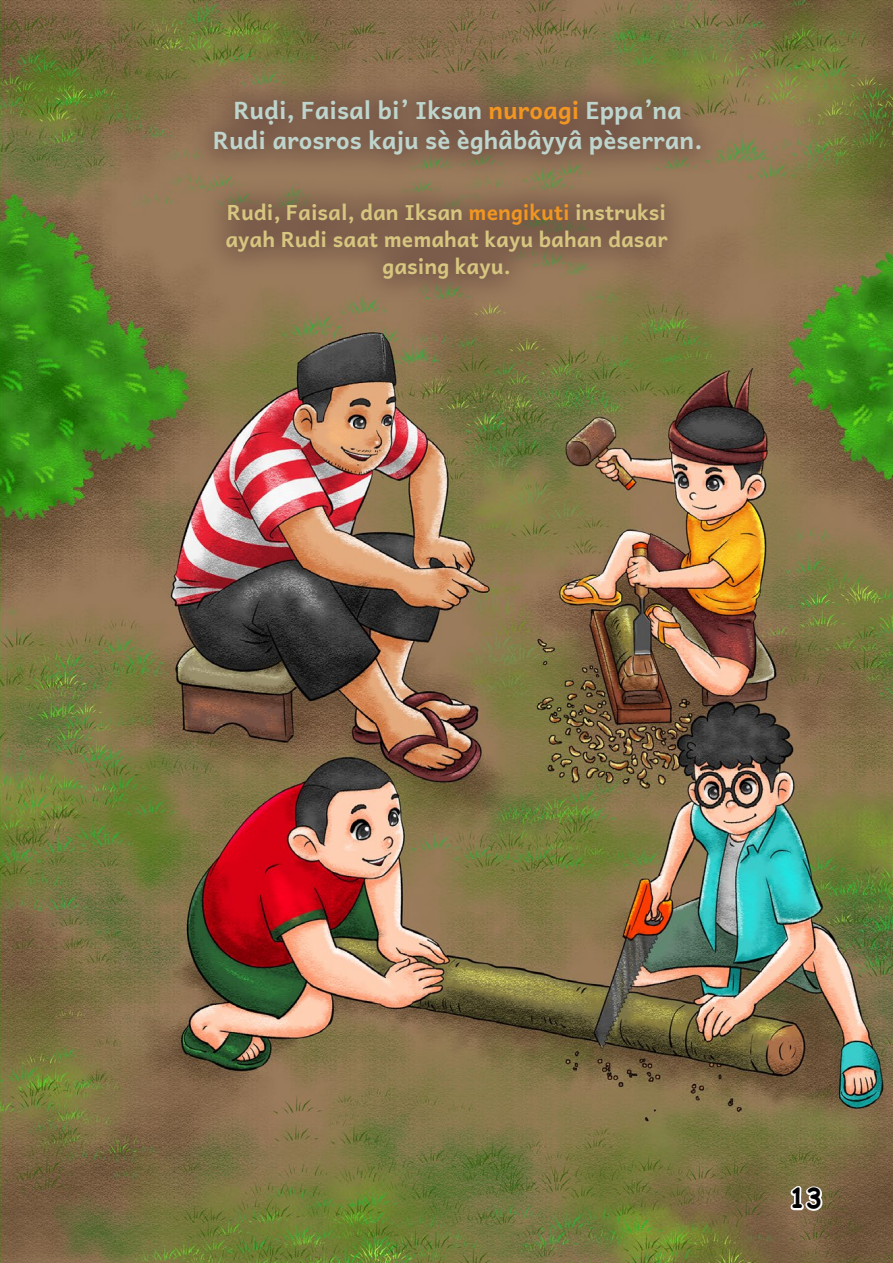
<style>
.page{position:relative;width:893px;height:1263px;background:#fff}
.page>*{position:absolute;margin:0;border:0;box-sizing:border-box;transform-origin:0 0}
.t1{font:700 27px "Comic Sans MS";color:#000}
.t2{font:700 24px/30px "Andika New Basic";color:#bed5cd;text-align:center}
.t3{font:700 21px/27px "Andika New Basic";color:#d7c680;text-align:center}
.s1{color:#f19621}
</style>
<div class="page">
<img style="left:0;top:0;width:893px;height:1263px">
<svg style="left:789px;top:1184px;width:36px;height:29px"></svg>
<div style="left:187px;top:72px;width:540px;height:109px;background:#563736;opacity:.75"></div>
<div style="left:200px;top:176px;width:493px;height:129px;background:#563736;opacity:.75"></div>
<p class="t2" style="left:213px;top:92px;width:491px">Ruḍi, Faisal bi’ Iksan <span class="s1">nuroagi</span> Eppa’na<br>Rudi arosros kaju sè èghâbâyyâ pèserran.</p>
<p class="t3" style="left:225px;top:196px;width:444px">Rudi, Faisal, dan Iksan <span class="s1">mengikuti</span> instruksi ayah Rudi saat memahat kayu bahan dasar gasing kayu.</p>
<p class="t1" style="left:789px;top:1178px;width:34px">13</p>
</div>
